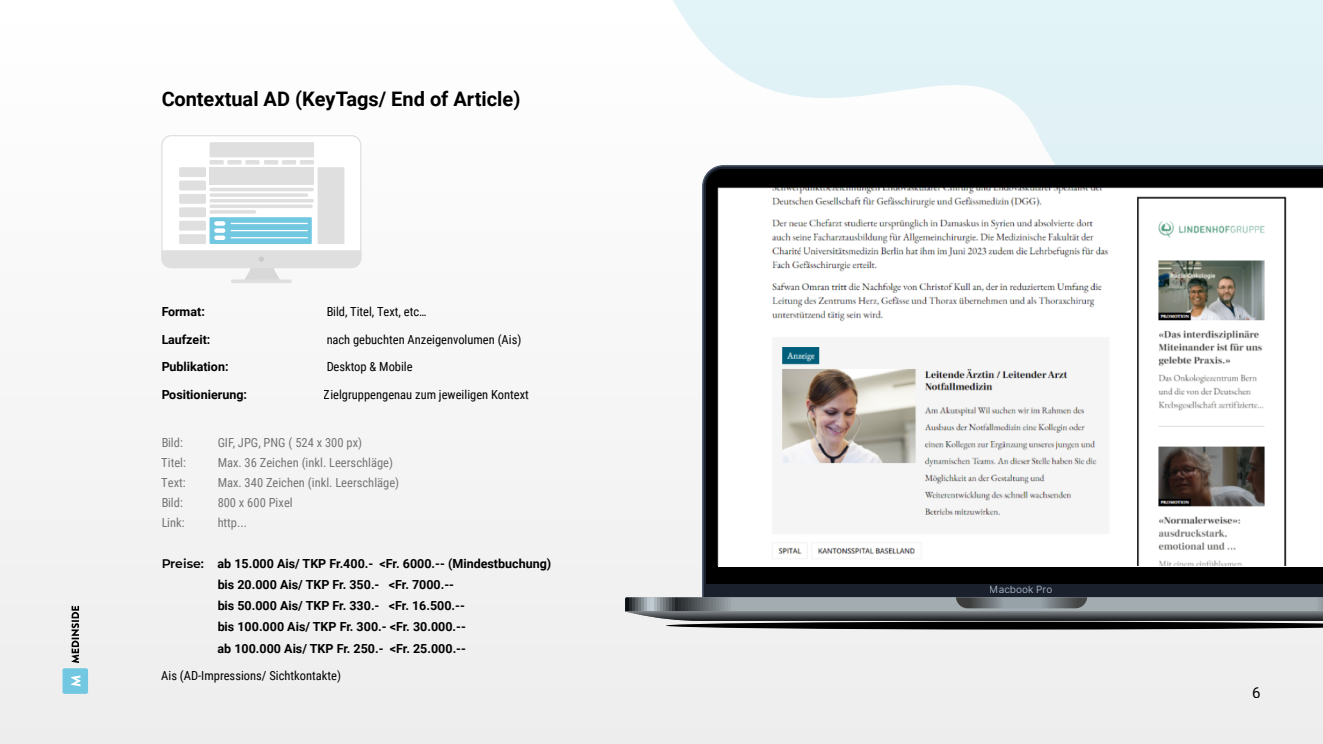
<style>
.page{position:relative;width:1323px;height:744px;background:#fff}
.page>*{position:absolute;margin:0;border:0;box-sizing:border-box;transform-origin:0 0}
.t1{font:700 20px "Roboto";color:#000}
.t2{font:15px "Roboto";color:#000}
.t3{font:700 12.5px/21.2px "Roboto";color:#000}
.t4{font:12.5px "Roboto Condensed";color:#000}
.t5{font:12.5px/20px "Roboto Condensed";color:#757575}
.t6{font:600 12.5px "Montserrat";color:#000}
.t7{font:10px "Inter";color:#a0aec0}
</style>
<div class="page">
<div style="left:0;top:0;width:1322px;height:744px;background:#f4f4f4"></div>
<hr style="left:231px;top:279px;width:61px;height:4px;background:#dfdfdf;border-radius:2px">
<div style="left:162px;top:136px;width:199px;height:131px;background:#fff;border-radius:9px"></div>
<div style="left:161px;top:135px;width:200px;height:133px;border:1px solid #dfdfdf;border-radius:9px"></div>
<svg style="left:161px;top:250px;width:200px;height:30px"></svg>
<div style="left:209px;top:142px;width:105px;height:15px;background:#dfdfdf"></div>
<hr style="left:209px;top:160px;width:15px;height:4px;background:#dfdfdf">
<hr style="left:227px;top:160px;width:15px;height:4px;background:#dfdfdf">
<hr style="left:245px;top:160px;width:14px;height:4px;background:#dfdfdf">
<hr style="left:264px;top:160px;width:14px;height:4px;background:#dfdfdf">
<hr style="left:282px;top:160px;width:14px;height:4px;background:#dfdfdf">
<hr style="left:300px;top:160px;width:14px;height:4px;background:#dfdfdf">
<div style="left:179px;top:167px;width:27px;height:10px;background:#dfdfdf"></div>
<div style="left:318px;top:167px;width:26px;height:77px;background:#dfdfdf"></div>
<div style="left:209px;top:167px;width:105px;height:18px;background:#dfdfdf"></div>
<div style="left:179px;top:181px;width:27px;height:9px;background:#dfdfdf"></div>
<div style="left:179px;top:194px;width:27px;height:10px;background:#dfdfdf"></div>
<div style="left:179px;top:221px;width:27px;height:10px;background:#dfdfdf"></div>
<div style="left:179px;top:207px;width:27px;height:10px;background:#dfdfdf"></div>
<div style="left:179px;top:234px;width:27px;height:10px;background:#dfdfdf"></div>
<hr style="left:209px;top:188px;width:105px;height:3px;background:#dfdfdf;border-radius:2px">
<hr style="left:209px;top:199px;width:105px;height:3px;background:#dfdfdf;border-radius:2px">
<hr style="left:209px;top:193px;width:99px;height:4px;background:#dfdfdf;border-radius:2px">
<svg style="left:209px;top:204px;width:104px;height:4px"></svg>
<hr style="left:209px;top:210px;width:47px;height:4px;background:#dfdfdf;border-radius:2px">
<div style="left:209px;top:217px;width:103px;height:27px;background:#73c8e1"></div>
<hr style="left:231px;top:230px;width:76px;height:1px;background:#fff">
<div style="left:214px;top:221px;width:11px;height:5px;background:#fff;border-radius:2px"></div>
<div style="left:214px;top:228px;width:11px;height:5px;background:#fff;border-radius:2px"></div>
<div style="left:214px;top:235px;width:11px;height:5px;background:#fff;border-radius:2px"></div>
<hr style="left:231px;top:223px;width:76px;height:1px;background:#fff">
<hr style="left:231px;top:237px;width:76px;height:1px;background:#fff">
<div style="left:62px;top:668px;width:26px;height:26px;background:#73c8e1;border-radius:2px"></div>
<svg style="left:71px;top:606px;width:8px;height:57px"></svg>
<svg style="left:71px;top:675px;width:10px;height:11px"></svg>
<svg style="left:672px;top:0;width:650px;height:164px;fill:#e2f3f8"></svg>
<svg style="left:702px;top:164px;width:620px;height:433px;background:#2c333f"></svg>
<div style="left:706px;top:169px;width:616px;height:415px;background:#000"></div>
<svg style="left:625px;top:597px;width:697px;height:32px;background:#696e71"></svg>
<img style="left:718px;top:188px;width:604px;height:377px">
<h1 class="t1" style="left:161px;top:84px;width:360px">Contextual AD (KeyTags/ End of Article)</h1>
<p class="t3" style="left:161px;top:301px;width:45px">Format:</p>
<p class="t3" style="left:161px;top:328px;width:51px">Laufzeit:</p>
<p class="t4" style="left:326px;top:303px;width:102px">Bild, Titel, Text, etc…</p>
<p class="t4" style="left:326px;top:330px;width:196px">nach gebuchten Anzeigenvolumen (Ais)</p>
<p class="t3" style="left:161px;top:356px;width:69px">Publikation:</p>
<p class="t4" style="left:326px;top:358px;width:88px">Desktop &amp; Mobile</p>
<p class="t3" style="left:161px;top:383px;width:87px">Positionierung:</p>
<p class="t4" style="left:324px;top:385px;width:206px">Zielgruppengenau zum jeweiligen Kontext</p>
<p class="t5" style="left:161px;top:432px;width:26px">Bild:<br>Titel:<br>Text:<br>Bild:<br>Link:</p>
<p class="t5" style="left:217px;top:432px;width:183px">GIF, JPG, PNG ( 524 x 300 px)<br>Max. 36 Zeichen (inkl. Leerschläge)<br>Max. 340 Zeichen (inkl. Leerschläge)<br>800 x 600 Pixel<br>http...</p>
<p class="t6" style="left:161px;top:554px;width:44px">Preise:</p>
<p class="t3" style="left:217px;top:552px;width:335px">ab 15.000 Ais/ TKP Fr.400.- &lt;Fr. 6000.-- (Mindestbuchung) bis 20.000 Ais/ TKP Fr. 350.- &lt;Fr. 7000.--<br>bis 50.000 Ais/ TKP Fr. 330.- &lt;Fr. 16.500.--<br>bis 100.000 Ais/ TKP Fr. 300.- &lt;Fr. 30.000.--<br>ab 100.000 Ais/ TKP Fr. 250.- &lt;Fr. 25.000.--</p>
<p class="t4" style="left:161px;top:667px;width:181px">Ais (AD-Impressions/ Sichtkontakte)</p>
<p class="t7" style="left:990px;top:582px;width:64px">Macbook Pro</p>
<p class="t2" style="left:1252px;top:682px;width:10px">6</p>
</div>
